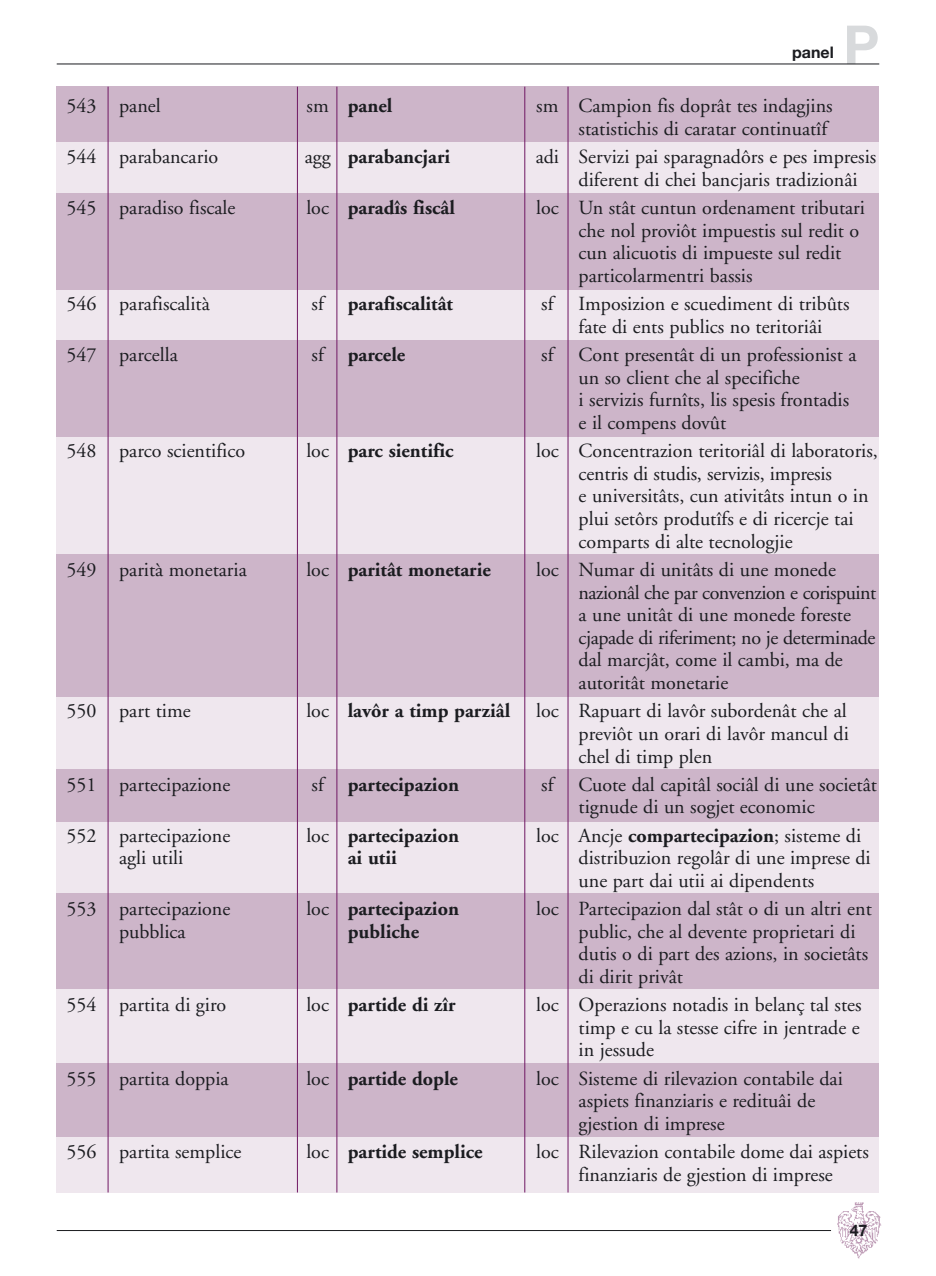
<style>
.page{position:relative;width:936px;height:1276px;background:#fff}
.page>*{position:absolute;margin:0;border:0;box-sizing:border-box;transform-origin:0 0}
.t1{font:700 53.8px "Helvetica Neue";color:#d8dadc}
.t2{font:20px/22.6px "Adobe Garamond";color:#1b1c20}
.t3{font:700 20px "Adobe Garamond";color:#1b1c20}
.t4{font:700 16px "Helvetica Neue";color:#1b1c20}
.s1{font-weight:400}
.s2{font-weight:700}
</style>
<div class="page">
<div style="left:57px;top:87px;width:822px;height:1105px;background:#efe7ee"></div>
<div style="left:57px;top:87px;width:822px;height:55px;background:#cdb5c9"></div>
<div style="left:57px;top:193px;width:822px;height:97px;background:#cdb5c9"></div>
<div style="left:57px;top:340px;width:822px;height:96px;background:#cdb5c9"></div>
<div style="left:57px;top:554px;width:822px;height:143px;background:#cdb5c9"></div>
<div style="left:57px;top:769px;width:822px;height:52px;background:#cdb5c9"></div>
<div style="left:57px;top:893px;width:822px;height:96px;background:#cdb5c9"></div>
<div style="left:57px;top:1063px;width:822px;height:74px;background:#cdb5c9"></div>
<hr style="left:57px;top:63px;width:822px;height:1px;background:#1b1c20">
<img style="left:837px;top:1202px;width:44px;height:57px">
<hr style="left:57px;top:1230px;width:774px;height:1px;background:#1b1c20">
<hr style="left:108px;top:87px;width:1px;height:1105px;background:#701863">
<hr style="left:336px;top:87px;width:1px;height:1105px;background:#701863">
<hr style="left:567px;top:87px;width:1px;height:1105px;background:#701863">
<hr style="left:524px;top:87px;width:1px;height:1105px;background:#701863">
<hr style="left:297px;top:87px;width:1px;height:1105px;background:#701863">
<p class="t4" style="left:792px;top:47px;width:43px">panel</p>
<h1 class="t1" style="left:843px;top:26px;width:37px">P</h1>
<p class="t2" style="left:66px;top:97px;width:96px">543 panel</p>
<p class="t3" style="left:306px;top:98px;width:87px"><span class="s1">sm</span> panel</p>
<p class="t2" style="left:536px;top:97px;width:298px;text-align:right">sm Campion fis doprât tes indagjins statistichis di caratar continuatîf</p>
<p class="t2" style="left:66px;top:147px;width:153px">544 parabancario</p>
<p class="t3" style="left:305px;top:149px;width:147px"><span class="s1">agg</span> parabancjari</p>
<p class="t2" style="left:578px;top:147px;width:299px;text-indent:-43px">adi Servizi pai sparagnadôrs e pes impresis diferent di chei bancjaris tradizionâi</p>
<p class="t2" style="left:66px;top:198px;width:170px">545 paradiso fiscale</p>
<p class="t3" style="left:306px;top:200px;width:150px"><span class="s1">loc</span> paradîs fiscâl</p>
<p class="t2" style="left:578px;top:198px;width:288px;text-indent:-43px">loc Un stât cuntun ordenament tributari che nol proviôt impuestis sul redit o cun alicuotis di impueste sul redit particolarmentri bassis</p>
<p class="t2" style="left:66px;top:294px;width:145px">546 parafiscalità</p>
<p class="t3" style="left:311px;top:296px;width:143px"><span class="s1">sf</span> parafiscalitât</p>
<p class="t2" style="left:541px;top:294px;width:14px">sf</p>
<p class="t2" style="left:578px;top:294px;width:272px">Imposizion e scuediment di tribûts fate di ents publics no teritoriâi</p>
<p class="t2" style="left:66px;top:345px;width:113px">547 parcella</p>
<p class="t3" style="left:311px;top:347px;width:95px"><span class="s1">sf</span> parcele</p>
<p class="t2" style="left:541px;top:345px;width:14px">sf</p>
<p class="t2" style="left:578px;top:345px;width:279px">Cont presentât di un professionist a un so client che al specifiche<br>i servizis furnîts, lis spesis frontadis e il compens dovût</p>
<p class="t2" style="left:66px;top:441px;width:180px">548 parco scientifico</p>
<p class="t3" style="left:306px;top:443px;width:149px"><span class="s1">loc</span> parc sientific</p>
<p class="t2" style="left:578px;top:441px;width:301px;text-indent:-43px">loc Concentrazion teritoriâl di laboratoris, centris di studis, servizis, impresis<br>e universitâts, cun ativitâts intun o in plui setôrs produtîfs e di ricercje tai comparts di alte tecnologjie</p>
<p class="t2" style="left:66px;top:560px;width:182px">549 parità monetaria</p>
<p class="t3" style="left:306px;top:561px;width:186px"><span class="s1">loc</span> paritât monetarie</p>
<p class="t2" style="left:578px;top:560px;width:299px;text-indent:-43px">loc Numar di unitâts di une monede nazionâl che par convenzion e corispuint a une unitât di une monede foreste cjapade di riferiment; no je determinade dal marcjât, come il cambi, ma de autoritât monetarie</p>
<p class="t2" style="left:66px;top:701px;width:126px">550 part time</p>
<p class="t3" style="left:306px;top:703px;width:205px"><span class="s1">loc</span> lavôr a timp parziâl</p>
<p class="t2" style="left:578px;top:701px;width:272px;text-align:justify;text-indent:-43px">loc Rapuart di lavôr subordenât che al previôt un orari di lavôr mancul di chel di timp plen</p>
<p class="t2" style="left:66px;top:775px;width:165px">551 partecipazione</p>
<p class="t3" style="left:311px;top:776px;width:149px"><span class="s1">sf</span> partecipazion</p>
<p class="t2" style="left:541px;top:775px;width:14px">sf</p>
<p class="t2" style="left:578px;top:775px;width:300px">Cuote dal capitâl sociâl di une societât tignude di un sogjet economic</p>
<p class="t2" style="left:66px;top:826px;width:165px">552 partecipazione</p>
<p class="t3" style="left:306px;top:827px;width:154px"><span class="s1">loc</span> partecipazion</p>
<p class="t2" style="left:536px;top:826px;width:326px">loc Ancje <span class="s2">compartecipazion</span>; sisteme di</p>
<p class="t2" style="left:119px;top:848px;width:66px">agli utili</p>
<p class="t3" style="left:348px;top:850px;width:51px">ai utii</p>
<p class="t2" style="left:578px;top:848px;width:293px">distribuzion regolâr di une imprese di une part dai utii ai dipendents</p>
<p class="t2" style="left:66px;top:899px;width:165px">553 partecipazione</p>
<p class="t3" style="left:306px;top:900px;width:154px"><span class="s1">loc</span> partecipazion</p>
<p class="t2" style="left:536px;top:899px;width:337px">loc Partecipazion dal stât o di un altri ent</p>
<p class="t2" style="left:119px;top:922px;width:68px">pubblica</p>
<p class="t3" style="left:348px;top:923px;width:73px">publiche</p>
<p class="t2" style="left:578px;top:922px;width:291px">public, che al devente proprietari di dutis o di part des azions, in societâts di dirit privât</p>
<p class="t2" style="left:66px;top:995px;width:161px">554 partita di giro</p>
<p class="t3" style="left:306px;top:997px;width:151px"><span class="s1">loc</span> partide di zîr</p>
<p class="t2" style="left:578px;top:995px;width:284px;text-align:justify;text-indent:-43px">loc Operazions notadis in belanç tal stes timp e cu la stesse cifre in jentrade e in jessude</p>
<p class="t2" style="left:66px;top:1069px;width:164px">555 partita doppia</p>
<p class="t3" style="left:306px;top:1070px;width:153px"><span class="s1">loc</span> partide dople</p>
<p class="t2" style="left:578px;top:1069px;width:266px;text-indent:-43px">loc Sisteme di rilevazion contabile dai aspiets finanziaris e redituâi de gjestion di imprese</p>
<p class="t2" style="left:66px;top:1142px;width:176px">556 partita semplice</p>
<p class="t3" style="left:306px;top:1143px;width:178px"><span class="s1">loc</span> partide semplice</p>
<p class="t2" style="left:536px;top:1142px;width:334px;text-align:center">loc Rilevazion contabile dome dai aspiets finanziaris de gjestion di imprese</p>
<p class="t4" style="left:849px;top:1224px;width:19px">47</p>
</div>
